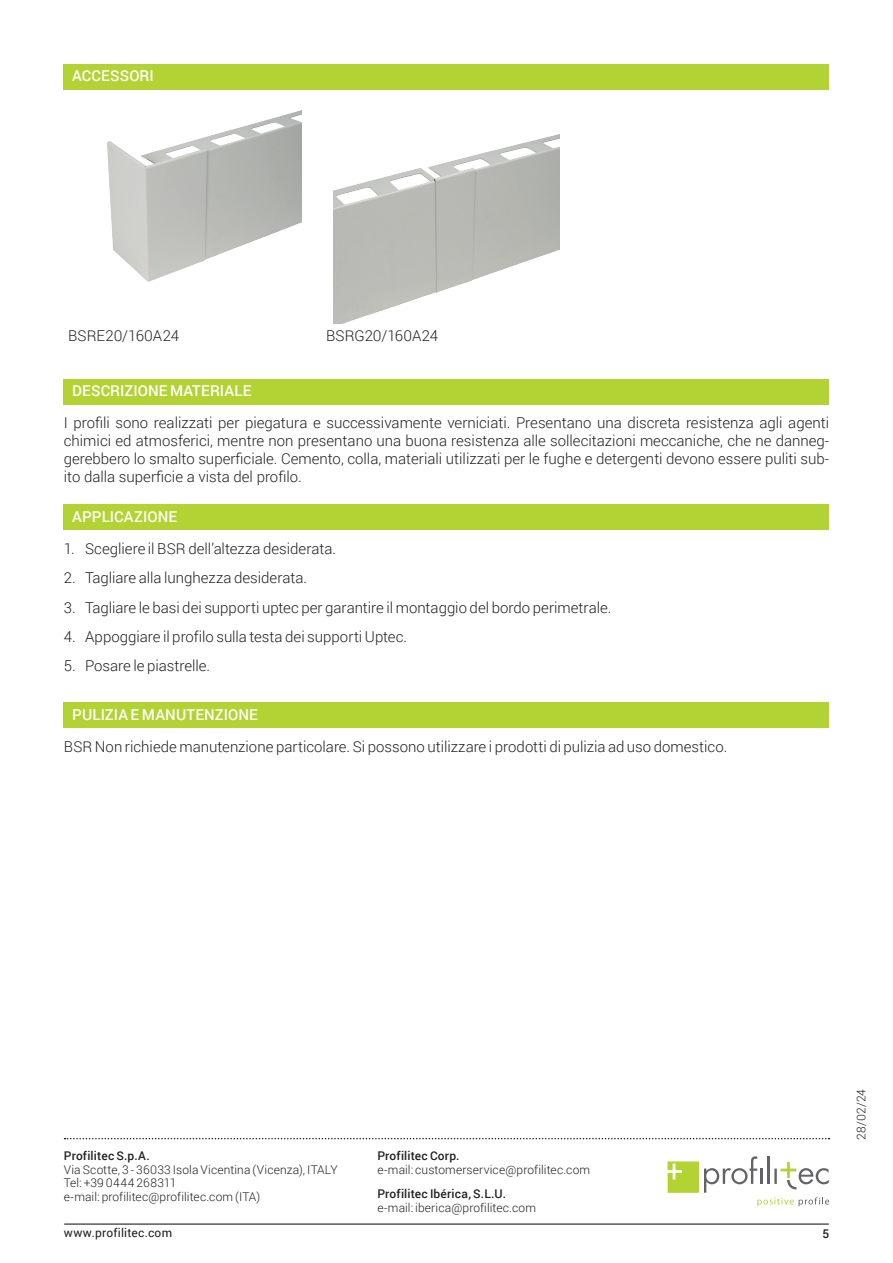
<style>
.page{position:relative;width:893px;height:1263px;background:#fff}
.page>*{position:absolute;margin:0;border:0;box-sizing:border-box;transform-origin:0 0}
.Descrizione_materiali{font:300 15px/18px "Roboto";color:#231f20;text-align:justify}
.Testo{font:300 15px "Roboto";color:#231f20}
.Titolo_W-S{font:500 15px "Roboto";letter-spacing:.005em;color:#fff}
.Didascalia{font:300 15px "Roboto";color:#231f20}
.t1{font:300 12px/13.5px "Roboto";letter-spacing:.01em;color:#231f20}
.t2{font:500 12px "Roboto";letter-spacing:.015em;color:#231f20}
.t3{font:12px "Roboto";letter-spacing:.02em;color:#231f20}
</style>
<div class="page">
<svg style="left:668px;top:1156px;width:161px;height:50px"></svg>
<svg style="left:65px;top:1138px;width:764px;height:1px"></svg>
<hr style="left:65px;top:1223px;width:763px;height:1px;background:#231f20">
<div style="left:64px;top:64px;width:765px;height:25px;background:#b3d234"></div>
<img style="left:107px;top:110px;width:194px;height:172px">
<img style="left:334px;top:134px;width:225px;height:189px">
<div style="left:64px;top:379px;width:765px;height:25px;background:#b3d234"></div>
<div style="left:64px;top:504px;width:765px;height:26px;background:#b3d234"></div>
<div style="left:64px;top:703px;width:765px;height:25px;background:#b3d234"></div>
<p class="Titolo_W-S" style="left:72px;top:66px;width:83px">ACCESSORI</p>
<p class="Didascalia" style="left:68px;top:325px;width:113px">BSRE20/160A24</p>
<p class="Didascalia" style="left:326px;top:325px;width:114px">BSRG20/160A24</p>
<p class="Titolo_W-S" style="left:72px;top:380px;width:181px">DESCRIZIONE MATERIALE</p>
<p class="Descrizione_materiali" style="left:64px;top:413px;width:767px">I profili sono realizzati per piegatura e successivamente verniciati. Presentano una discreta resistenza agli agenti chimici ed atmosferici, mentre non presentano una buona resistenza alle sollecitazioni meccaniche, che ne danneg&shy;gerebbero lo smalto superficiale. Cemento, colla, materiali utilizzati per le fughe e detergenti devono essere puliti sub&shy;ito dalla superficie a vista del profilo.</p>
<p class="Titolo_W-S" style="left:72px;top:506px;width:106px">APPLICAZIONE</p>
<p class="Descrizione_materiali" style="left:64px;top:539px;width:274px">1. Scegliere il BSR dell’altezza desiderata.</p>
<p class="Descrizione_materiali" style="left:64px;top:568px;width:245px">2. Tagliare alla lunghezza desiderata.</p>
<p class="Descrizione_materiali" style="left:64px;top:598px;width:549px">3. Tagliare le basi dei supporti uptec per garantire il montaggio del bordo perimetrale.</p>
<p class="Descrizione_materiali" style="left:64px;top:627px;width:345px">4. Appoggiare il profilo sulla testa dei supporti Uptec.</p>
<p class="Descrizione_materiali" style="left:64px;top:656px;width:148px">5. Posare le piastrelle.</p>
<p class="Titolo_W-S" style="left:72px;top:704px;width:187px">PULIZIA E MANUTENZIONE</p>
<p class="Testo" style="left:64px;top:736px;width:665px">BSR Non richiede manutenzione particolare. Si possono utilizzare i prodotti di pulizia ad uso domestico.</p>
<p class="t2" style="left:64px;top:1147px;width:87px">Profilitec S.p.A.</p>
<p class="t1" style="left:64px;top:1162px;width:276px">Via Scotte, 3 - 36033 Isola Vicentina (Vicenza), ITALY<br>Tel: +39 0444 268311<br>e-mail: profilitec@profilitec.com (ITA)</p>
<p class="t2" style="left:377px;top:1147px;width:84px">Profilitec Corp.</p>
<p class="t1" style="left:377px;top:1162px;width:214px">e-mail: customerservice@profilitec.com</p>
<p class="t2" style="left:377px;top:1185px;width:130px">Profilitec Ibérica, S.L.U.</p>
<p class="t1" style="left:377px;top:1200px;width:160px">e-mail: iberica@profilitec.com</p>
<p class="t3" style="left:64px;top:1225px;width:110px">www.profilitec.com</p>
<p class="t2" style="left:822px;top:1225px;width:8px">5</p>
<p class="t1" style="left:854px;top:1140px;width:52px;rotate:-90deg">28/02/24</p>
</div>
